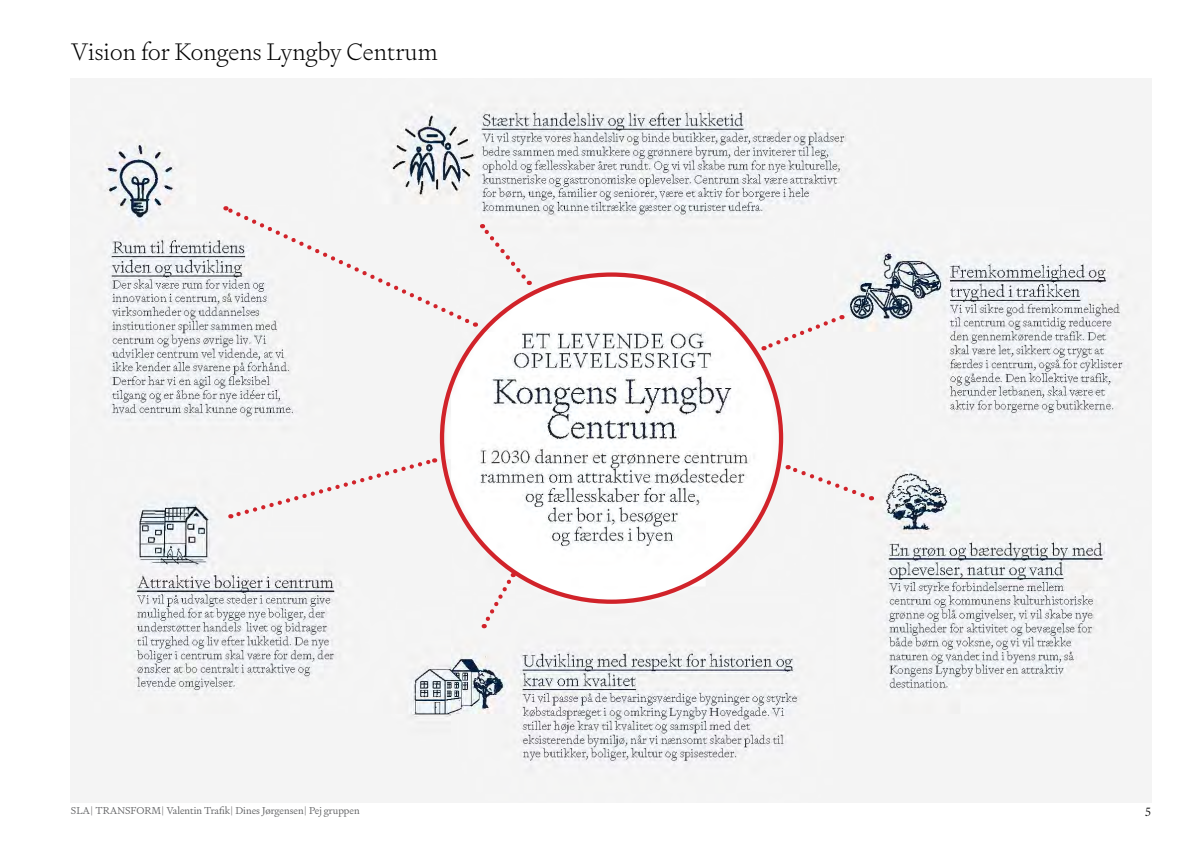
<style>
.page{position:relative;width:1191px;height:842px;background:#fff}
.page>*{position:absolute;margin:0;border:0;box-sizing:border-box;transform-origin:0 0}
.t1{font:200 24px "Signifier";color:#000001}
.t2{font:300 12px "Signifier";color:#000001}
.t3{font:300 10px "Signifier";color:#57585a}
</style>
<div class="page">
<img style="left:71px;top:79px;width:1080px;height:723px">
<svg style="left:224px;top:204px;width:306px;height:123px"></svg>
<svg style="left:762px;top:315px;width:80px;height:37px"></svg>
<div style="left:786px;top:463px;width:86px;height:38px;background:#f4f4f4"></div>
<svg style="left:482px;top:573px;width:34px;height:55px"></svg>
<div style="left:230px;top:456px;width:205px;height:63px;background:#f4f4f4"></div>
<h2 class="t1" style="left:71px;top:37px;width:368px">Vision for Kongens Lyngby Centrum</h2>
<p class="t3" style="left:71px;top:805px;width:290px">SLA| TRANSFORM| Valentin Trafik| Dines Jørgensen| Pej gruppen</p>
<p class="t2" style="left:1145px;top:804px;width:7px">5</p>
</div>
